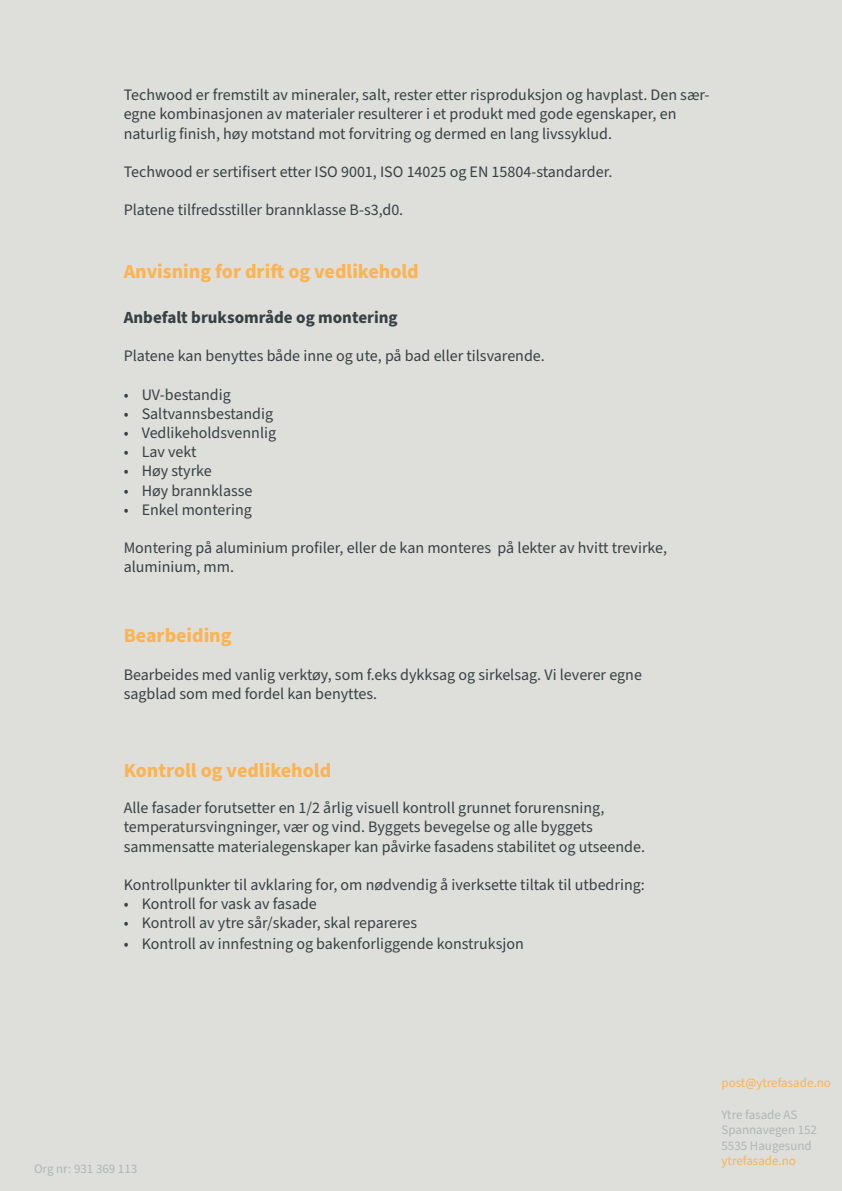
<style>
.page{position:relative;width:842px;height:1191px;background:#dededb}
.page>*{position:absolute;margin:0;border:0;box-sizing:border-box;transform-origin:0 0}
.t1{font:700 20px "Source Sans Pro";color:#fbb353}
.t2{font:700 17px "Source Sans Pro";color:#374144}
.t3{font:16px/19.2px "Source Sans Pro";color:#374144}
.t4{font:13px "Source Sans Pro";color:#afb7b5}
.t5{font:13px "Source Sans Pro";color:#fbb353}
</style>
<div class="page">
<p class="t3" style="left:124px;top:86px;width:587px">Techwood er fremstilt av mineraler, salt, rester etter risproduksjon og havplast. Den sær&shy;egne kombinasjonen av materialer resulterer i et produkt med gode egenskaper, en</p>
<p class="t3" style="left:124px;top:124px;width:490px">naturlig finish, høy motstand mot forvitring og dermed en lang livssyklud.</p>
<p class="t3" style="left:124px;top:163px;width:490px">Techwood er sertifisert etter ISO 9001, ISO 14025 og EN 15804-standarder.</p>
<p class="t3" style="left:124px;top:201px;width:281px">Platene tilfredsstiller brannklasse B-s3,d0.</p>
<p class="t1" style="left:124px;top:258px;width:297px">Anvisning for drift og vedlikehold</p>
<p class="t2" style="left:124px;top:305px;width:276px">Anbefalt bruksområde og montering</p>
<p class="t3" style="left:124px;top:347px;width:423px">Platene kan benyttes både inne og ute, på bad eller tilsvarende.</p>
<p class="t3" style="left:124px;top:385px;width:109px">• UV-bestandig</p>
<p class="t3" style="left:124px;top:404px;width:151px">• Saltvannsbestandig</p>
<p class="t3" style="left:124px;top:423px;width:154px">• Vedlikeholdsvennlig</p>
<p class="t3" style="left:124px;top:443px;width:74px">• Lav vekt</p>
<p class="t3" style="left:124px;top:462px;width:90px">• Høy styrke</p>
<p class="t3" style="left:124px;top:481px;width:130px">• Høy brannklasse</p>
<p class="t3" style="left:124px;top:500px;width:130px">• Enkel montering</p>
<p class="t3" style="left:124px;top:539px;width:545px">Montering på aluminium profiler, eller de kan monteres på lekter av hvitt trevirke,</p>
<p class="t3" style="left:124px;top:558px;width:112px">aluminium, mm.</p>
<p class="t1" style="left:124px;top:622px;width:109px">Bearbeiding</p>
<p class="t3" style="left:124px;top:665px;width:520px">Bearbeides med vanlig verktøy, som f.eks dykksag og sirkelsag. Vi leverer egne</p>
<p class="t3" style="left:124px;top:684px;width:255px">sagblad som med fordel kan benyttes.</p>
<p class="t1" style="left:124px;top:757px;width:209px">Kontroll og vedlikehold</p>
<p class="t3" style="left:124px;top:799px;width:482px">Alle fasader forutsetter en 1/2 årlig visuell kontroll grunnet forurensning,</p>
<p class="t3" style="left:124px;top:818px;width:471px">temperatursvingninger, vær og vind. Byggets bevegelse og alle byggets</p>
<p class="t3" style="left:124px;top:837px;width:523px">sammensatte materialegenskaper kan påvirke fasadens stabilitet og utseende.</p>
<p class="t3" style="left:124px;top:875px;width:523px">Kontrollpunkter til avklaring for, om nødvendig å iverksette tiltak til utbedring:</p>
<p class="t3" style="left:124px;top:895px;width:195px">• Kontroll for vask av fasade</p>
<p class="t3" style="left:124px;top:914px;width:295px">• Kontroll av ytre sår/skader, skal repareres</p>
<p class="t3" style="left:124px;top:934px;width:402px">• Kontroll av innfestning og bakenforliggende konstruksjon</p>
<p class="t4" style="left:34px;top:1160px;width:105px">Org nr: 931 369 113</p>
<p class="t5" style="left:721px;top:1074px;width:111px">post@ytrefasade.no</p>
<p class="t4" style="left:721px;top:1105px;width:78px">Ytre fasade AS</p>
<p class="t4" style="left:721px;top:1121px;width:97px">Spannavegen 152</p>
<p class="t4" style="left:721px;top:1136px;width:92px">5535 Haugesund</p>
<p class="t5" style="left:721px;top:1152px;width:76px">ytrefasade.no</p>
</div>
